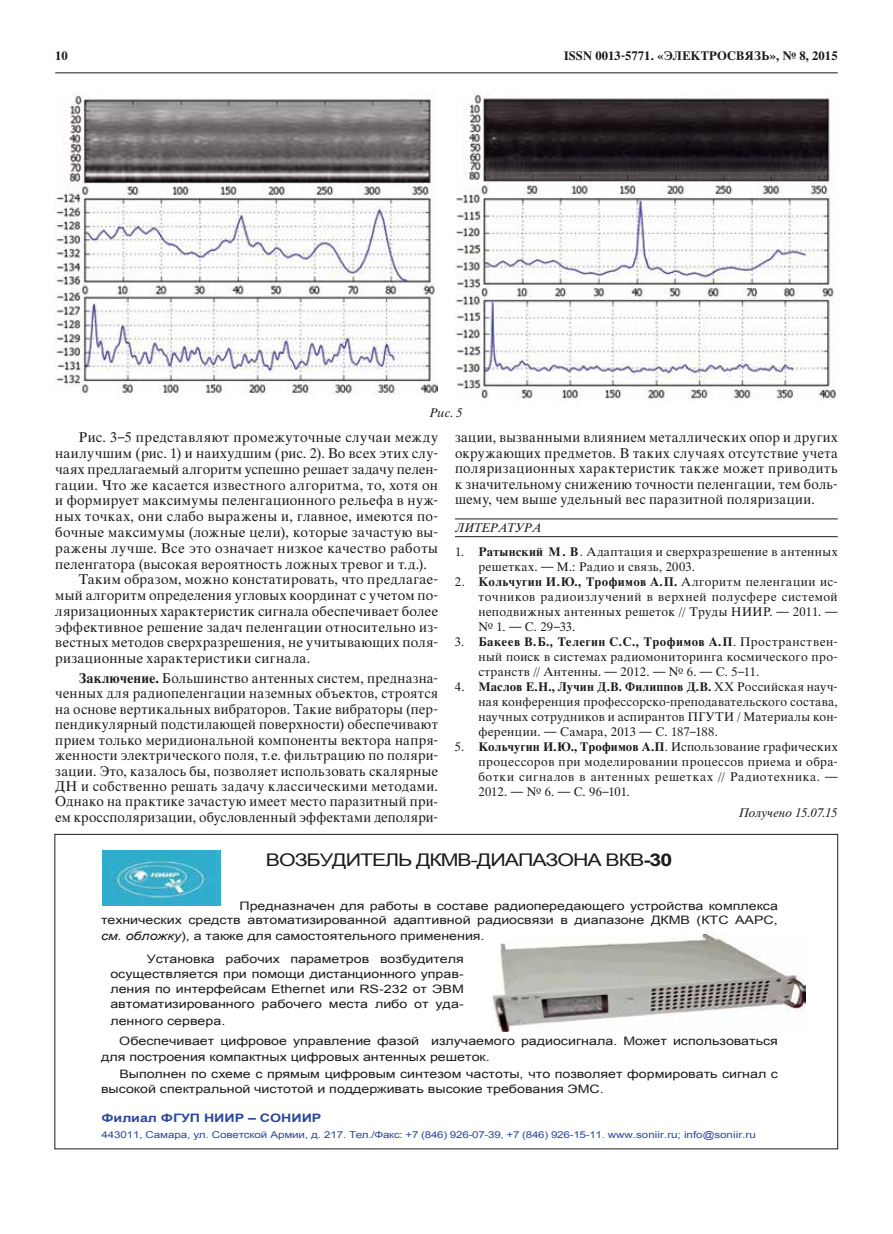
<style>
.page{position:relative;width:893px;height:1234px;background:#fff}
.page>*{position:absolute;margin:0;border:0;box-sizing:border-box;transform-origin:0 0}
.t1{font:17.4px "Arial";letter-spacing:-.05em;color:#1b1c20;scale:1.22 1}
.t2{font:13.5px/15.5px "Thames C";letter-spacing:.02em;color:#1b1c20;text-align:justify}
.t3{font:13.5px "Thames C";letter-spacing:.04em;color:#1b1c20}
.t4{font:12px/15px "Thames C";letter-spacing:.035em;color:#1b1c20;text-align:justify}
.t5{font:700 12px "Thames C";color:#1b1c20}
.t6{font:italic 12px "Thames C";letter-spacing:.01em;color:#1b1c20}
.t7{font:11.7px/14.5px "Arial";color:#1b1c20;scale:1.22 1}
.t8{font:700 11.7px "Arial";color:#2d489b;scale:1.22 1}
.t9{font:9.45px "Arial";letter-spacing:-.01em;color:#2d489b;scale:1.22 1}
.s1{font-weight:700}
.s2{font-style:italic}
</style>
<div class="page">
<hr style="left:55px;top:72px;width:783px;height:1px;background:#1b1c20">
<hr style="left:455px;top:518px;width:383px;height:1px;background:#1b1c20">
<hr style="left:455px;top:536px;width:383px;height:1px;background:#1b1c20">
<img style="left:55px;top:94px;width:383px;height:300px">
<img style="left:455px;top:94px;width:381px;height:306px">
<img style="left:103px;top:850px;width:118px;height:55px">
<img style="left:493px;top:934px;width:312px;height:97px">
<p class="t5" style="left:55px;top:48px;width:14px">10</p>
<p class="t5" style="left:564px;top:48px;width:275px">ISSN 0013-5771. «ЭЛЕКТРОСВЯЗЬ», № 8, 2015</p>
<p class="t6" style="left:430px;top:406px;width:34px">Рис. 5</p>
<p class="t3" style="left:79px;top:429px;width:361px">Рис. 3–5 представляют промежуточные случаи между</p>
<p class="t2" style="left:55px;top:446px;width:384px">наилучшим (рис. 1) и наихудшим (рис. 2). Во всех этих слу-</p>
<p class="t2" style="left:55px;top:461px;width:384px">чаях предлагаемый алгоритм успешно решает задачу пелен-</p>
<p class="t2" style="left:55px;top:477px;width:384px">гации. Что же касается известного алгоритма, то, хотя он</p>
<p class="t2" style="left:55px;top:493px;width:384px">и формирует максимумы пеленгационного рельефа в нуж-</p>
<p class="t2" style="left:55px;top:509px;width:384px">ных точках, они слабо выражены и, главное, имеются по-</p>
<p class="t2" style="left:55px;top:524px;width:384px">бочные максимумы (ложные цели), которые зачастую вы-</p>
<p class="t2" style="left:55px;top:540px;width:384px">ражены лучше. Все это означает низкое качество работы</p>
<p class="t2" style="left:55px;top:556px;width:373px">пеленгатора (высокая вероятность ложных тревог и т.д.).</p>
<p class="t2" style="left:79px;top:572px;width:361px">Таким образом, можно констатировать, что предлагае-</p>
<p class="t2" style="left:55px;top:587px;width:384px">мый алгоритм определения угловых координат с учетом по-</p>
<p class="t2" style="left:55px;top:603px;width:384px">ляризационных характеристик сигнала обеспечивает более</p>
<p class="t2" style="left:55px;top:619px;width:384px">эффективное решение задач пеленгации относительно из-</p>
<p class="t2" style="left:55px;top:635px;width:384px">вестных методов сверхразрешения, не учитывающих поля-</p>
<p class="t2" style="left:55px;top:650px;width:256px">ризационные характеристики сигнала.</p>
<p class="t2" style="left:55px;top:670px;width:384px;text-indent:23px"><span class="s1">Заключение.</span> Большинство антенных систем, предназна&shy;ченных для радиопеленгации наземных объектов, строятся на основе вертикальных вибраторов. Такие вибраторы (пер&shy;пендикулярный подстилающей поверхности) обеспечивают прием только меридиональной компоненты вектора напря&shy;женности электрического поля, т.е. фильтрацию по поляри&shy;зации. Это, казалось бы, позволяет использовать скалярные ДН и собственно решать задачу классическими методами.<br>Однако на практике зачастую имеет место паразитный при&shy;ем кроссполяризации, обусловленный эффектами деполяри-</p>
<p class="t2" style="left:455px;top:430px;width:384px">зации, вызванными влиянием металлических опор и других окружающих предметов. В таких случаях отсутствие учета поляризационных характеристик также может приводить к значительному снижению точности пеленгации, тем боль&shy;шему, чем выше удельный вес паразитной поляризации.</p>
<p class="t6" style="left:455px;top:520px;width:88px">ЛИТЕРАТУРА</p>
<p class="t4" style="left:478px;top:544px;width:361px;text-indent:-23px">1. <span class="s1">Ратынский М . В</span>. Адаптация и сверхразрешение в антенных решетках. — М.: Радио и связь, 2003.</p>
<p class="t4" style="left:478px;top:574px;width:361px;text-indent:-23px">2. <span class="s1">Кольчугин И.Ю., Трофимов А.П.</span> Алгоритм пеленгации ис&shy;точников радиоизлучений в верхней полусфере системой неподвижных антенных решеток // Труды НИИР. — 2011. — № 1. — С. 29–33.</p>
<p class="t4" style="left:478px;top:634px;width:361px;text-indent:-23px">3. <span class="s1">Бакеев В.Б., Телегин С.С., Трофимов А.П</span>. Пространствен&shy;ный поиск в системах радиомониторинга космического про&shy;странств // Антенны. — 2012. — № 6. — С. 5–11.</p>
<p class="t4" style="left:478px;top:679px;width:361px;text-indent:-23px">4. <span class="s1">Маслов Е.Н., Лучин Д.В. Филиппов Д.В.</span> XX Российская науч&shy;ная конференция профессорско-преподавательского состава, научных сотрудников и аспирантов ПГУТИ / Материалы кон&shy;ференции. — Самара, 2013 — С. 187–188.</p>
<p class="t4" style="left:478px;top:739px;width:361px;text-indent:-23px">5. <span class="s1">Кольчугин И.Ю., Трофимов А.П</span>. Использование графических процессоров при моделировании процессов приема и обра&shy;ботки сигналов в антенных решетках // Радиотехника. — 2012. — № 6. — С. 96–101.</p>
<p class="t6" style="left:739px;top:805px;width:100px">Получено 15.07.15</p>
<p class="t1" style="left:266px;top:848px;width:335px">ВОЗБУДИТЕЛЬ ДКМВ-ДИАПАЗОНА ВКВ<span class="s1">-30</span></p>
<p class="t7" style="left:101px;top:898px;width:556px;text-align:justify;text-indent:138px">Предназначен для работы в составе радиопередающего устройства комплекса технических средств автоматизированной адаптивной радиосвязи в диапазоне ДКМВ (КТС ААРС, <span class="s2">см. обложку</span>), а также для самостоятельного применения.</p>
<p class="t7" style="left:110px;top:951px;width:291px;text-align:justify;text-indent:37px">Установка рабочих параметров возбудителя осуществляется при помощи дистанционного управ&shy;ления по интерфейсам Ethernet или RS-232 от ЭВМ</p>
<p class="t7" style="left:110px;top:995px;width:291px;line-height:17.4px">автоматизированного рабочего места либо от уда&shy;ленного сервера.</p>
<p class="t7" style="left:101px;top:1032px;width:556px;line-height:16.4px;text-indent:18px">Обеспечивает цифровое управление фазой излучаемого радиосигнала. Может использоваться для построения компактных цифровых антенных решеток.</p>
<p class="t7" style="left:101px;top:1065px;width:556px;line-height:15.6px;text-indent:18px">Выполнен по схеме с прямым цифровым синтезом частоты, что позволяет формировать сигнал с высокой спектральной чистотой и поддерживать высокие требования ЭМС.</p>
<p class="t8" style="left:101px;top:1110px;width:182px">Филиал ФГУП НИИР – СОНИИР</p>
<p class="t9" style="left:101px;top:1127px;width:538px">443011, Самара, ул. Советской Армии, д. 217. Тел./Факс: +7 (846) 926-07-39, +7 (846) 926-15-11. www.soniir.ru; info@soniir.ru</p>
</div>
